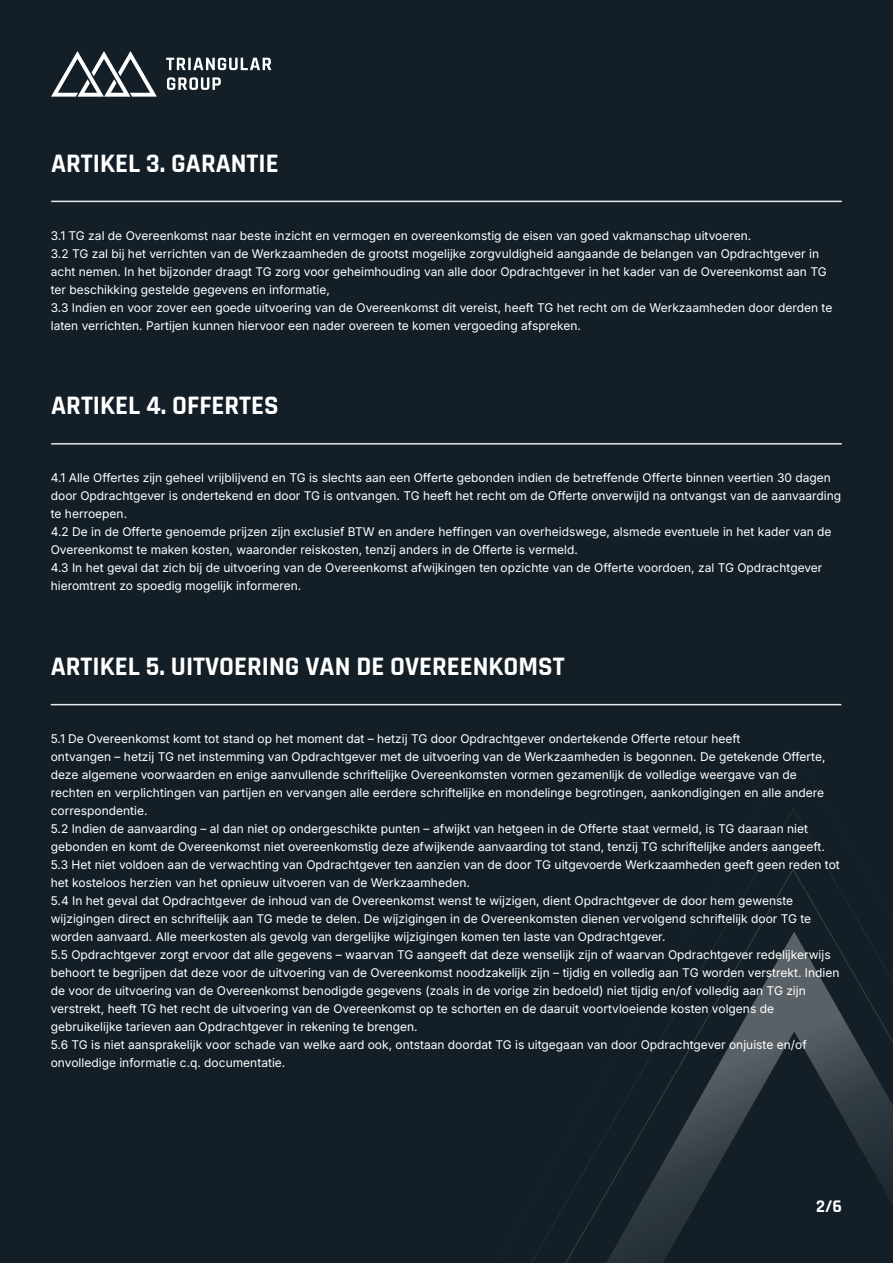
<style>
.page{position:relative;width:893px;height:1263px;background:#131e26}
.page>*{position:absolute;margin:0;border:0;box-sizing:border-box;transform-origin:0 0}
.t1{font:700 27px "Rajdhani";color:#fff}
.t2{font:700 18px "Rajdhani";color:#fff}
.t3{font:12px/18px "Inter";color:#fff}
</style>
<div class="page">
<svg style="left:575px;top:931px;width:318px;height:332px"></svg>
<svg style="left:51px;top:51px;width:106px;height:46px"></svg>
<svg style="left:166px;top:58px;width:105px;height:12px"></svg>
<svg style="left:167px;top:77px;width:54px;height:13px"></svg>
<hr style="left:51px;top:201px;width:791px;height:1px;background:#e4ebeb">
<hr style="left:51px;top:443px;width:791px;height:1px;background:#e4ebeb">
<hr style="left:51px;top:704px;width:790px;height:1px;background:#e4ebeb">
<h1 class="t1" style="left:51px;top:146px;width:229px">ARTIKEL 3. GARANTIE</h1>
<p class="t3" style="left:51px;top:226px;width:783px">3.1 TG zal de Overeenkomst naar beste inzicht en vermogen en overeenkomstig de eisen van goed vakmanschap uitvoeren.<br>3.2 TG zal bij het verrichten van de Werkzaamheden de grootst mogelijke zorgvuldigheid aangaande de belangen van Opdrachtgever in acht nemen. In het bijzonder draagt TG zorg voor geheimhouding van alle door Opdrachtgever in het kader van de Overeenkomst aan TG ter beschikking gestelde gegevens en informatie,<br>3.3 Indien en voor zover een goede uitvoering van de Overeenkomst dit vereist, heeft TG het recht om de Werkzaamheden door derden te laten verrichten. Partijen kunnen hiervoor een nader overeen te komen vergoeding afspreken.</p>
<h1 class="t1" style="left:51px;top:389px;width:229px">ARTIKEL 4. OFFERTES</h1>
<p class="t3" style="left:51px;top:469px;width:792px">4.1 Alle Offertes zijn geheel vrijblijvend en TG is slechts aan een Offerte gebonden indien de betreffende Offerte binnen veertien 30 dagen door Opdrachtgever is ondertekend en door TG is ontvangen. TG heeft het recht om de Offerte onverwijld na ontvangst van de aanvaarding te herroepen.<br>4.2 De in de Offerte genoemde prijzen zijn exclusief BTW en andere heffingen van overheidswege, alsmede eventuele in het kader van de Overeenkomst te maken kosten, waaronder reiskosten, tenzij anders in de Offerte is vermeld.<br>4.3 In het geval dat zich bij de uitvoering van de Overeenkomst afwijkingen ten opzichte van de Offerte voordoen, zal TG Opdrachtgever hieromtrent zo spoedig mogelijk informeren.</p>
<h1 class="t1" style="left:51px;top:650px;width:515px">ARTIKEL 5. UITVOERING VAN DE OVEREENKOMST</h1>
<p class="t3" style="left:51px;top:729px;width:791px">5.1 De Overeenkomst komt tot stand op het moment dat – hetzij TG door Opdrachtgever ondertekende Offerte retour heeft<br>ontvangen – hetzij TG net instemming van Opdrachtgever met de uitvoering van de Werkzaamheden is begonnen. De getekende Offerte, deze algemene voorwaarden en enige aanvullende schriftelijke Overeenkomsten vormen gezamenlijk de volledige weergave van de rechten en verplichtingen van partijen en vervangen alle eerdere schriftelijke en mondelinge begrotingen, aankondigingen en alle andere correspondentie.<br>5.2 Indien de aanvaarding – al dan niet op ondergeschikte punten – afwijkt van hetgeen in de Offerte staat vermeld, is TG daaraan niet gebonden en komt de Overeenkomst niet overeenkomstig deze afwijkende aanvaarding tot stand, tenzij TG schriftelijke anders aangeeft.<br>5.3 Het niet voldoen aan de verwachting van Opdrachtgever ten aanzien van de door TG uitgevoerde Werkzaamheden geeft geen reden tot het kosteloos herzien van het opnieuw uitvoeren van de Werkzaamheden.<br>5.4 In het geval dat Opdrachtgever de inhoud van de Overeenkomst wenst te wijzigen, dient Opdrachtgever de door hem gewenste wijzigingen direct en schriftelijk aan TG mede te delen. De wijzigingen in de Overeenkomsten dienen vervolgend schriftelijk door TG te worden aanvaard. Alle meerkosten als gevolg van dergelijke wijzigingen komen ten laste van Opdrachtgever.<br>5.5 Opdrachtgever zorgt ervoor dat alle gegevens – waarvan TG aangeeft dat deze wenselijk zijn of waarvan Opdrachtgever redelijkerwijs behoort te begrijpen dat deze voor de uitvoering van de Overeenkomst noodzakelijk zijn – tijdig en volledig aan TG worden verstrekt. Indien de voor de uitvoering van de Overeenkomst benodigde gegevens (zoals in de vorige zin bedoeld) niet tijdig en/of volledig aan TG zijn verstrekt, heeft TG het recht de uitvoering van de Overeenkomst op te schorten en de daaruit voortvloeiende kosten volgens de gebruikelijke tarieven aan Opdrachtgever in rekening te brengen.<br>5.6 TG is niet aansprakelijk voor schade van welke aard ook, ontstaan doordat TG is uitgegaan van door Opdrachtgever onjuiste en/of onvolledige informatie c.q. documentatie.</p>
<h2 class="t2" style="left:816px;top:1195px;width:27px">2/6</h2>
</div>
